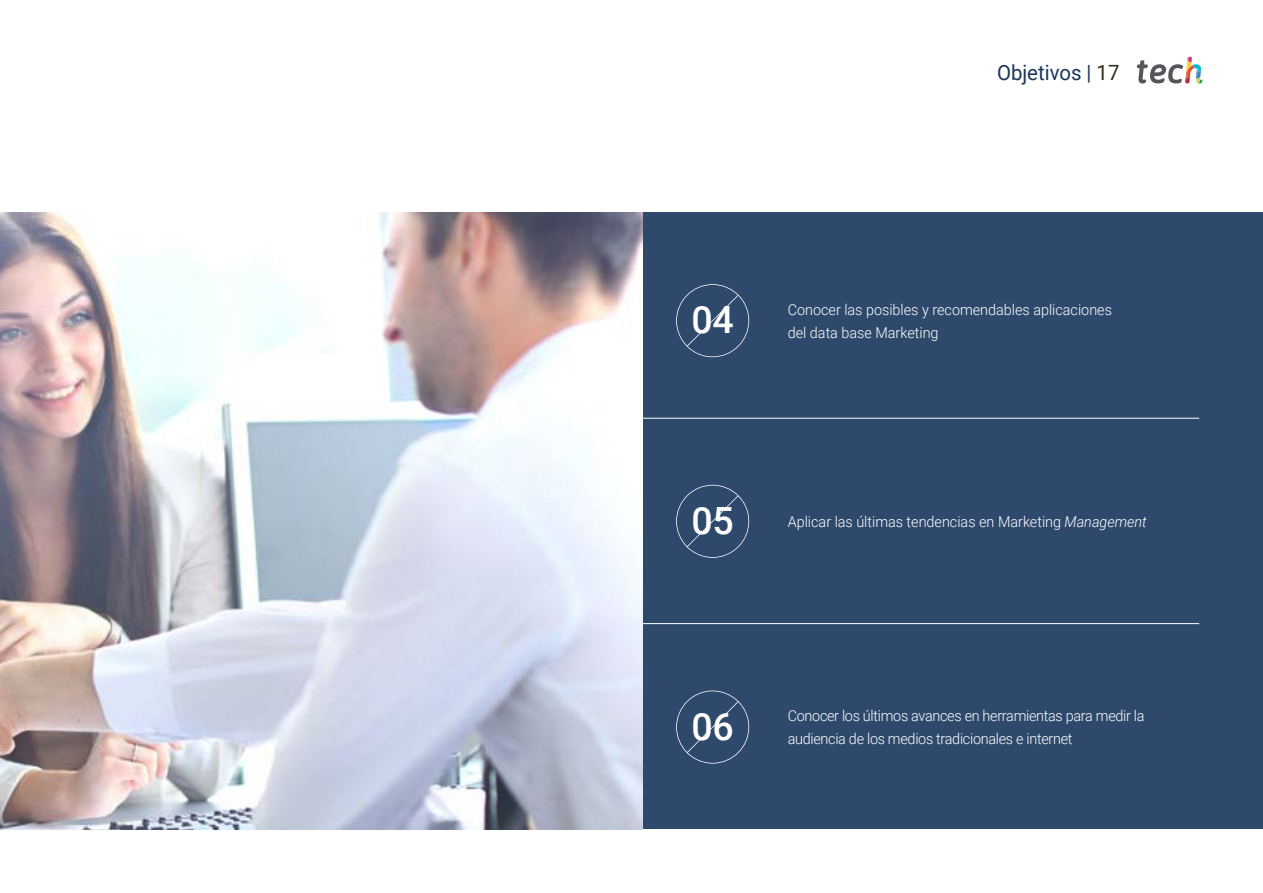
<style>
.page{position:relative;width:1263px;height:893px;background:#fff}
.page>*{position:absolute;margin:0;border:0;box-sizing:border-box;transform-origin:0 0}
.t1{font:500 37.5px "Roboto";color:#fff}
.t2{font:21px "Roboto";color:#1a355c}
.t3{font:300 15px/22.5px "Roboto";color:#fff;scale:.96 1}
.t4{font:300 15px "Roboto";letter-spacing:-.02em;color:#fff;scale:.96 1}
.s1{color:#312e20}
.s2{font-style:italic}
</style>
<div class="page">
<svg style="left:1137px;top:57px;width:65px;height:27px"></svg>
<div style="left:642px;top:213px;width:621px;height:616px;background:#2e496b"></div>
<svg style="left:676px;top:284px;width:73px;height:73px"></svg>
<svg style="left:676px;top:485px;width:73px;height:73px"></svg>
<svg style="left:676px;top:690px;width:73px;height:74px"></svg>
<hr style="left:0;top:418px;width:1199px;height:1px;background:#fff">
<hr style="left:0;top:623px;width:1199px;height:1px;background:#fff">
<img style="left:0;top:213px;width:642px;height:616px">
<h2 class="t2" style="left:997px;top:57px;width:124px">Objetivos | <span class="s1">17</span></h2>
<h1 class="t1" style="left:691px;top:294px;width:44px">04</h1>
<p class="t3" style="left:788px;top:298px;width:339px">Conocer las posibles y recomendables aplicaciones del data base Marketing</p>
<h1 class="t1" style="left:691px;top:494px;width:44px">05</h1>
<p class="t3" style="left:788px;top:510px;width:375px">Aplicar las últimas tendencias en Marketing <span class="s2">Management</span></p>
<h1 class="t1" style="left:691px;top:700px;width:44px">06</h1>
<p class="t4" style="left:788px;top:706px;width:373px">Conocer los últimos avances en herramientas para medir la</p>
<p class="t4" style="left:788px;top:728px;width:298px">audiencia de los medios tradicionales e internet</p>
</div>
